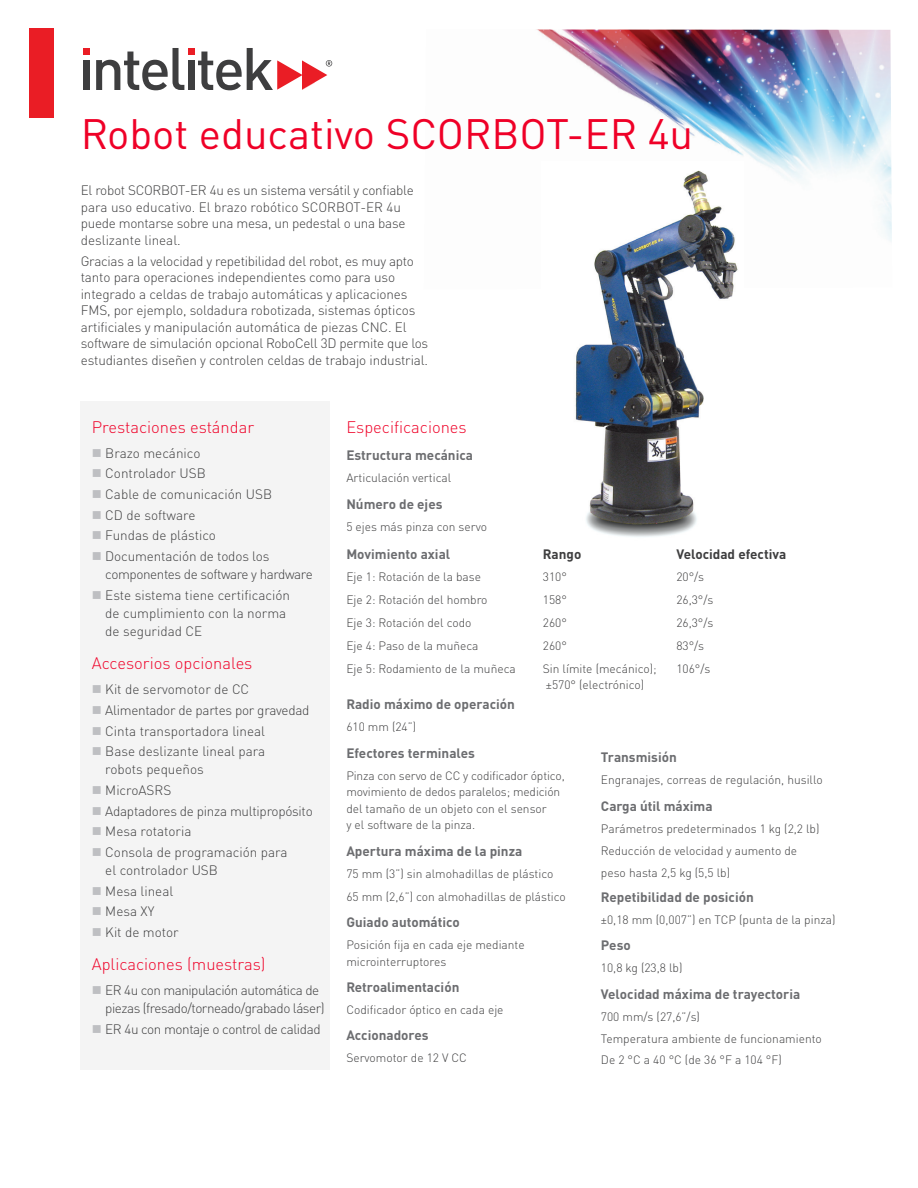
<style>
.page{position:relative;width:918px;height:1188px;background:#fff}
.page>*{position:absolute;margin:0;border:0;box-sizing:border-box;transform-origin:0 0}
._14_DS_header1{font:42px "DINOT";color:#ef0027}
._14_DS_Header3{font:300 16.5px "DINOT";color:#ef0027}
._14_DS_bodytext{font:300 13.5px/16.5px "DINOT";letter-spacing:-.01em;color:#3e3e3f}
._14_DS_bodytext_bold{font:700 13.5px "DINOT";color:#6c6d70}
._14_DS_bodytext-2{font:300 13.5px/18px "DINOT";letter-spacing:-.03em;color:#3e3e3f}
._14_DS_bodytext-3{font:300 13.5px/18px "DINOT";letter-spacing:-.035em;color:#3e3e3f}
._14_DS_bodytext_bold-2{font:700 13.5px "DINOT";color:#3e3e3f}
._14_DS_spec_text{font:300 12px/16.5px "DINOT";color:#3e3e3f}
</style>
<div class="page">
<img style="left:536px;top:29px;width:356px;height:213px">
<div style="left:84px;top:60px;width:6px;height:30px;background:#3e3e3f"></div>
<div style="left:83px;top:48px;width:7px;height:6px;background:#ea1d25"></div>
<svg style="left:96px;top:48px;width:236px;height:42px"></svg>
<div style="left:30px;top:28px;width:24px;height:89px;background:#ea1d25"></div>
<div style="left:81px;top:401px;width:249px;height:669px;background:#f4f4f4"></div>
<img style="left:541px;top:162px;width:202px;height:375px">
<p class="_14_DS_header1" style="left:81px;top:108px;width:614px">Robot educativo SCORBOT-ER u4</p>
<p class="_14_DS_bodytext" style="left:81px;top:182px;width:334px">El robot SCORBOT-ER 4u es un sistema versátil y confiable para uso educativo. El brazo robótico SCORBOT-ER 4u puede montarse sobre una mesa, un pedestal o una base deslizante lineal.</p>
<p class="_14_DS_bodytext" style="left:81px;top:252px;width:349px">Gracias laa velocidad y repetibilidad del robot, es muy apto tanto para operaciones independientes como para uso integrado a celdas de trabajo automáticas y aplicaciones FMS, por ejemplo, soldadura robotizada, sistemas ópticos artificiales y manipulación automática de piezas CNC. El software de simulación opcional RoboCell D3 permite que los estudiantes diseñen y controlen celdas de trabajo industrial.</p>
<p class="_14_DS_Header3" style="left:92px;top:417px;width:164px">Prestaciones estándar</p>
<p class="_14_DS_bodytext" style="left:105px;top:444px;width:97px">Brazo mecánico</p>
<p class="_14_DS_bodytext" style="left:105px;top:465px;width:102px">Controlador USB</p>
<p class="_14_DS_bodytext" style="left:105px;top:486px;width:168px">Cable de comunicación USB</p>
<p class="_14_DS_bodytext" style="left:105px;top:507px;width:92px">CD de software</p>
<p class="_14_DS_bodytext" style="left:105px;top:527px;width:112px">Fundas de plástico</p>
<p class="_14_DS_bodytext-2" style="left:105px;top:547px;width:209px">Documentación de todos los componentes de software y hardware</p>
<p class="_14_DS_bodytext" style="left:105px;top:586px;width:186px;line-height:18px">Este sistema tiene certificación de cumplimiento con la norma de seguridad CE</p>
<p class="_14_DS_Header3" style="left:92px;top:653px;width:162px">Accesorios opcionales</p>
<p class="_14_DS_bodytext" style="left:105px;top:681px;width:146px">Kit de servomotor de CC</p>
<p class="_14_DS_bodytext" style="left:105px;top:702px;width:206px">Alimentador de partes por gravedad</p>
<p class="_14_DS_bodytext" style="left:105px;top:722px;width:161px">Cinta transportadora lineal</p>
<p class="_14_DS_bodytext" style="left:105px;top:742px;width:162px;line-height:18px">Base deslizante lineal para robots pequeños</p>
<p class="_14_DS_bodytext" style="left:105px;top:782px;width:68px">MicroASRS</p>
<p class="_14_DS_bodytext" style="left:105px;top:802px;width:209px">Adaptadores de pinza multipropósito</p>
<p class="_14_DS_bodytext" style="left:105px;top:823px;width:88px">Mesa rotatoria</p>
<p class="_14_DS_bodytext" style="left:105px;top:843px;width:184px;line-height:18px">Consola de programación para el controlador USB</p>
<p class="_14_DS_bodytext" style="left:105px;top:882px;width:70px">Mesa lineal</p>
<p class="_14_DS_bodytext" style="left:105px;top:903px;width:51px">Mesa XY</p>
<p class="_14_DS_bodytext" style="left:105px;top:924px;width:75px">Kit de motor</p>
<p class="_14_DS_Header3" style="left:92px;top:954px;width:175px">Aplicaciones (muestras(</p>
<p class="_14_DS_bodytext-3" style="left:105px;top:981px;width:221px">ER 4u con manipulación automática de piezas (fresado/torneado/grabado láser(</p>
<p class="_14_DS_bodytext-2" style="left:105px;top:1020px;width:217px">ER 4u con montaje o control de calidad</p>
<p class="_14_DS_Header3" style="left:346px;top:417px;width:122px">Especificaciones</p>
<p class="_14_DS_bodytext_bold" style="left:346px;top:447px;width:128px">Estructura mecánica</p>
<p class="_14_DS_spec_text" style="left:346px;top:469px;width:106px">Articulación vertical</p>
<p class="_14_DS_bodytext_bold" style="left:346px;top:495px;width:98px">Número de ejes</p>
<p class="_14_DS_spec_text" style="left:346px;top:518px;width:142px">5 ejes más pinza con servo</p>
<p class="_14_DS_bodytext_bold" style="left:346px;top:545px;width:105px">Movimiento axial</p>
<p class="_14_DS_bodytext_bold-2" style="left:543px;top:545px;width:40px">Rango</p>
<p class="_14_DS_bodytext_bold-2" style="left:676px;top:545px;width:111px">Velocidad efectiva</p>
<p class="_14_DS_spec_text" style="left:346px;top:568px;width:136px">Eje 1: Rotación de la base</p>
<p class="_14_DS_spec_text" style="left:543px;top:568px;width:25px">310°</p>
<p class="_14_DS_spec_text" style="left:676px;top:568px;width:29px">20°/s</p>
<p class="_14_DS_spec_text" style="left:346px;top:591px;width:143px">Eje 2: Rotación del hombro</p>
<p class="_14_DS_spec_text" style="left:543px;top:591px;width:25px">158°</p>
<p class="_14_DS_spec_text" style="left:676px;top:591px;width:39px">26,3°/s</p>
<p class="_14_DS_spec_text" style="left:346px;top:614px;width:127px">Eje 3: Rotación del codo</p>
<p class="_14_DS_spec_text" style="left:543px;top:614px;width:25px">260°</p>
<p class="_14_DS_spec_text" style="left:676px;top:614px;width:39px">26,3°/s</p>
<p class="_14_DS_spec_text" style="left:346px;top:637px;width:134px">Eje 4: Paso de la muñeca</p>
<p class="_14_DS_spec_text" style="left:543px;top:637px;width:25px">260°</p>
<p class="_14_DS_spec_text" style="left:676px;top:637px;width:29px">83°/s</p>
<p class="_14_DS_spec_text" style="left:346px;top:660px;width:171px">Eje 5: Rodamiento de la muñeca</p>
<p class="_14_DS_spec_text" style="left:543px;top:660px;width:115px">Sin límite (mecánico);</p>
<p class="_14_DS_spec_text" style="left:676px;top:660px;width:35px">106°/s</p>
<p class="_14_DS_spec_text" style="left:546px;top:676px;width:100px">±570° (electrónico(</p>
<p class="_14_DS_bodytext_bold" style="left:346px;top:696px;width:170px">Radio máximo de operación</p>
<p class="_14_DS_spec_text" style="left:346px;top:719px;width:71px">610 mm )24 (“</p>
<p class="_14_DS_bodytext_bold" style="left:346px;top:744px;width:130px">Efectores terminales</p>
<p class="_14_DS_spec_text" style="left:346px;top:767px;width:220px">Pinza con servo de CC y codificador óptico, movimiento de dedos paralelos; medición del tamaño de un objeto con el sensor<br>y el software de la pinza.</p>
<p class="_14_DS_bodytext_bold" style="left:346px;top:842px;width:178px">Apertura máxima de la pinza</p>
<p class="_14_DS_spec_text" style="left:346px;top:865px;width:209px">75 mm 3( ”) sin almohadillas de plástico</p>
<p class="_14_DS_spec_text" style="left:346px;top:888px;width:221px">65 mm (2,6”) con almohadillas de plástico</p>
<p class="_14_DS_bodytext_bold" style="left:346px;top:913px;width:115px">Guiado automático</p>
<p class="_14_DS_spec_text" style="left:346px;top:936px;width:180px">Posición fija en cada eje mediante microinterruptores</p>
<p class="_14_DS_bodytext_bold" style="left:346px;top:978px;width:115px">Retroalimentación</p>
<p class="_14_DS_spec_text" style="left:346px;top:1001px;width:159px">Codificador óptico en cada eje</p>
<p class="_14_DS_bodytext_bold" style="left:346px;top:1027px;width:84px">Accionadores</p>
<p class="_14_DS_spec_text" style="left:346px;top:1050px;width:122px">Servomotor de 12 V CC</p>
<p class="_14_DS_bodytext_bold" style="left:601px;top:749px;width:77px">Transmisión</p>
<p class="_14_DS_spec_text" style="left:601px;top:772px;width:223px">Engranajes, correas de regulación, husillo</p>
<p class="_14_DS_bodytext_bold" style="left:601px;top:797px;width:113px">Carga útil máxima</p>
<p class="_14_DS_spec_text" style="left:601px;top:820px;width:220px">Parámetros predeterminados 1 kg (2,2 lb(</p>
<p class="_14_DS_spec_text" style="left:601px;top:842px;width:198px">Reducción de velocidad y aumento de</p>
<p class="_14_DS_spec_text" style="left:601px;top:864px;width:131px">peso hasta 2,5 kg (5,5 lb(</p>
<p class="_14_DS_bodytext_bold" style="left:601px;top:888px;width:154px">Repetibilidad de posición</p>
<p class="_14_DS_spec_text" style="left:601px;top:911px;width:236px">±0,18 mm (0,007”) en TCP (punta de la pinza(</p>
<p class="_14_DS_bodytext_bold" style="left:601px;top:937px;width:31px">Peso</p>
<p class="_14_DS_spec_text" style="left:601px;top:960px;width:83px">10,8 kg (23,8 lb(</p>
<p class="_14_DS_bodytext_bold" style="left:601px;top:985px;width:201px">Velocidad máxima de trayectoria</p>
<p class="_14_DS_spec_text" style="left:601px;top:1008px;width:101px">700 mm s/ (27,6 (s/”</p>
<p class="_14_DS_spec_text" style="left:601px;top:1030px;width:222px">Temperatura ambiente de funcionamiento</p>
<p class="_14_DS_spec_text" style="left:601px;top:1052px;width:182px">De 2 °C a 40 °C (de 36 ° aF 104 ° (F</p>
</div>
